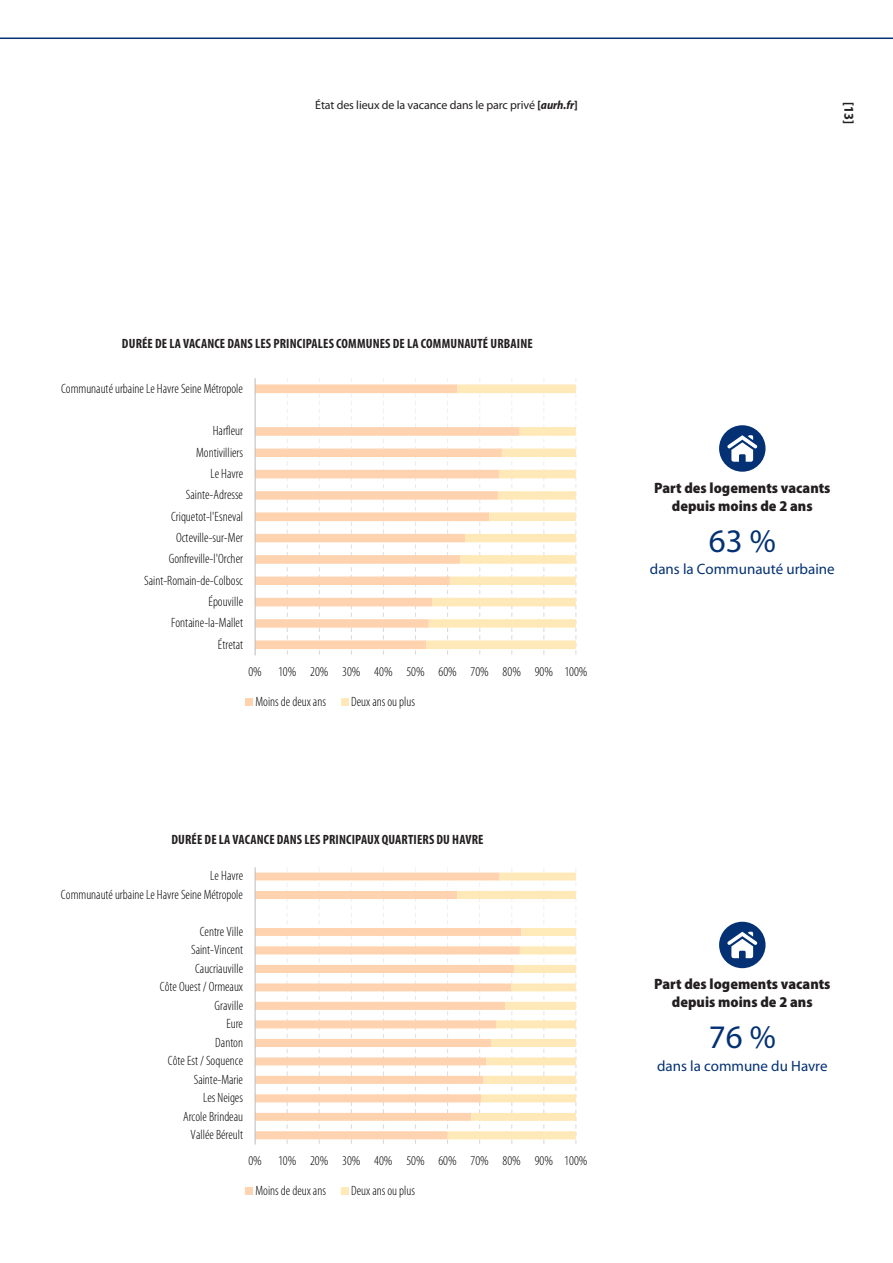
<style>
.page{position:relative;width:893px;height:1263px;background:#fff}
.page>*{position:absolute;margin:0;border:0;box-sizing:border-box;transform-origin:0 0}
.chiffre_clé_bleu{font:33px "Myriad Pro";color:#043174}
.titre_chiffre_clé{font:900 semi-condensed 15px "Myriad Pro";color:#231f20}
.chiffre_clé_bleu-2{font:15px "Myriad Pro";color:#043174}
.t1{font:300 condensed 13.5px "Myriad Pro";color:#000}
.titre_graph_tableau{font:700 condensed 13.5px "Myriad Pro";letter-spacing:.01em;color:#231f20}
.t2{font:700 semi-condensed 13.5px "Myriad Pro";color:#231f20}
.t3{font:12px "Myriad Pro";letter-spacing:-.01em;color:#231f20}
.s1{font-weight:700;font-stretch:semi-condensed}
.s2{font-weight:700;font-style:italic;font-stretch:semi-condensed}
</style>
<div class="page">
<hr style="left:0;top:38px;width:893px;height:1px;background:#043174">
<div style="left:719px;top:425px;width:46px;height:47px;background:#043174;border-radius:50%"></div>
<svg style="left:727px;top:435px;width:30px;height:27px"></svg>
<div style="left:719px;top:922px;width:46px;height:46px;background:#043174;border-radius:50%"></div>
<svg style="left:727px;top:932px;width:30px;height:26px"></svg>
<svg style="left:256px;top:384px;width:170px;height:265px"></svg>
<svg style="left:426px;top:384px;width:150px;height:265px"></svg>
<hr style="left:255px;top:378px;width:1px;height:277px;background:#bfbfbf">
<div style="left:245px;top:698px;width:8px;height:7px;background:#ffd3b0"></div>
<div style="left:341px;top:698px;width:7px;height:7px;background:#ffe9b8"></div>
<svg style="left:287px;top:868px;width:65px;height:276px"></svg>
<svg style="left:256px;top:872px;width:192px;height:267px"></svg>
<svg style="left:448px;top:872px;width:128px;height:267px"></svg>
<hr style="left:255px;top:867px;width:1px;height:277px;background:#bfbfbf">
<div style="left:245px;top:1187px;width:7px;height:7px;background:#ffd3b0"></div>
<div style="left:341px;top:1187px;width:7px;height:7px;background:#ffe9b8"></div>
<p class="t3" style="left:315px;top:97px;width:264px">État des lieux de la vacance dans le parc privé <span class="s1">[</span><span class="s2">aurh.fr</span><span class="s1">]</span></p>
<p class="t2" style="left:858px;top:102px;width:23px;rotate:90deg">[13]</p>
<p class="titre_graph_tableau" style="left:122px;top:335px;width:412px">DURÉE DE LA VACANCE DANS LES PRINCIPALES COMMUNES DE LA COMMUNAUTÉ URBAINE</p>
<p class="t1" style="left:61px;top:381px;width:184px">Communauté urbaine Le Havre Seine Métropole</p>
<p class="t1" style="left:213px;top:424px;width:32px">Harfleur</p>
<p class="t1" style="left:196px;top:445px;width:48px">Montivilliers</p>
<p class="t1" style="left:210px;top:466px;width:34px">Le Havre</p>
<p class="t1" style="left:186px;top:488px;width:59px">Sainte-Adresse</p>
<p class="t1" style="left:171px;top:509px;width:74px">Criquetot-l'Esneval</p>
<p class="t1" style="left:176px;top:530px;width:69px">Octeville-sur-Mer</p>
<p class="t1" style="left:169px;top:552px;width:76px">Gonfreville-l'Orcher</p>
<p class="t1" style="left:144px;top:573px;width:100px">Saint-Romain-de-Colbosc</p>
<p class="t1" style="left:209px;top:594px;width:36px">Épouville</p>
<p class="t1" style="left:171px;top:616px;width:73px">Fontaine-la-Mallet</p>
<p class="t1" style="left:218px;top:637px;width:27px">Étretat</p>
<p class="t1" style="left:248px;top:664px;width:341px">0% 10% 20% 30% 40% 50% 60% 70% 80% 90% 100%</p>
<p class="t1" style="left:255px;top:694px;width:72px">Moins de deux ans</p>
<p class="t1" style="left:351px;top:694px;width:65px">Deux ans ou plus</p>
<p class="titre_graph_tableau" style="left:171px;top:831px;width:314px">DURÉE DE LA VACANCE DANS LES PRINCIPAUX QUARTIERS DU HAVRE</p>
<p class="t1" style="left:210px;top:869px;width:34px">Le Havre</p>
<p class="t1" style="left:61px;top:887px;width:184px">Communauté urbaine Le Havre Seine Métropole</p>
<p class="t1" style="left:200px;top:924px;width:45px">Centre Ville</p>
<p class="t1" style="left:191px;top:943px;width:54px">Saint-Vincent</p>
<p class="t1" style="left:195px;top:961px;width:50px">Caucriauville</p>
<p class="t1" style="left:160px;top:980px;width:85px">Côte Ouest / Ormeaux</p>
<p class="t1" style="left:215px;top:998px;width:30px">Graville</p>
<p class="t1" style="left:226px;top:1017px;width:18px">Eure</p>
<p class="t1" style="left:215px;top:1035px;width:29px">Danton</p>
<p class="t1" style="left:168px;top:1054px;width:77px">Côte Est / Soquence</p>
<p class="t1" style="left:194px;top:1072px;width:51px">Sainte-Marie</p>
<p class="t1" style="left:203px;top:1091px;width:41px">Les Neiges</p>
<p class="t1" style="left:183px;top:1109px;width:62px">Arcole Brindeau</p>
<p class="t1" style="left:191px;top:1127px;width:54px">Vallée Béreult</p>
<p class="t1" style="left:248px;top:1154px;width:341px">0% 10% 20% 30% 40% 50% 60% 70% 80% 90% 100%</p>
<p class="t1" style="left:255px;top:1183px;width:72px">Moins de deux ans</p>
<p class="t1" style="left:351px;top:1183px;width:65px">Deux ans ou plus</p>
<p class="titre_chiffre_clé" style="left:654px;top:479px;width:178px">Part des logements vacants</p>
<p class="titre_chiffre_clé" style="left:672px;top:497px;width:142px">depuis moins de 2 ans</p>
<p class="chiffre_clé_bleu" style="left:709px;top:520px;width:68px">63 %</p>
<p class="chiffre_clé_bleu-2" style="left:650px;top:560px;width:186px">dans la Communauté urbaine</p>
<p class="titre_chiffre_clé" style="left:654px;top:975px;width:178px">Part des logements vacants</p>
<p class="titre_chiffre_clé" style="left:672px;top:993px;width:142px">depuis moins de 2 ans</p>
<p class="chiffre_clé_bleu" style="left:709px;top:1017px;width:68px">76 %</p>
<p class="chiffre_clé_bleu-2" style="left:657px;top:1056px;width:172px">dans la commune du Havre</p>
</div>
